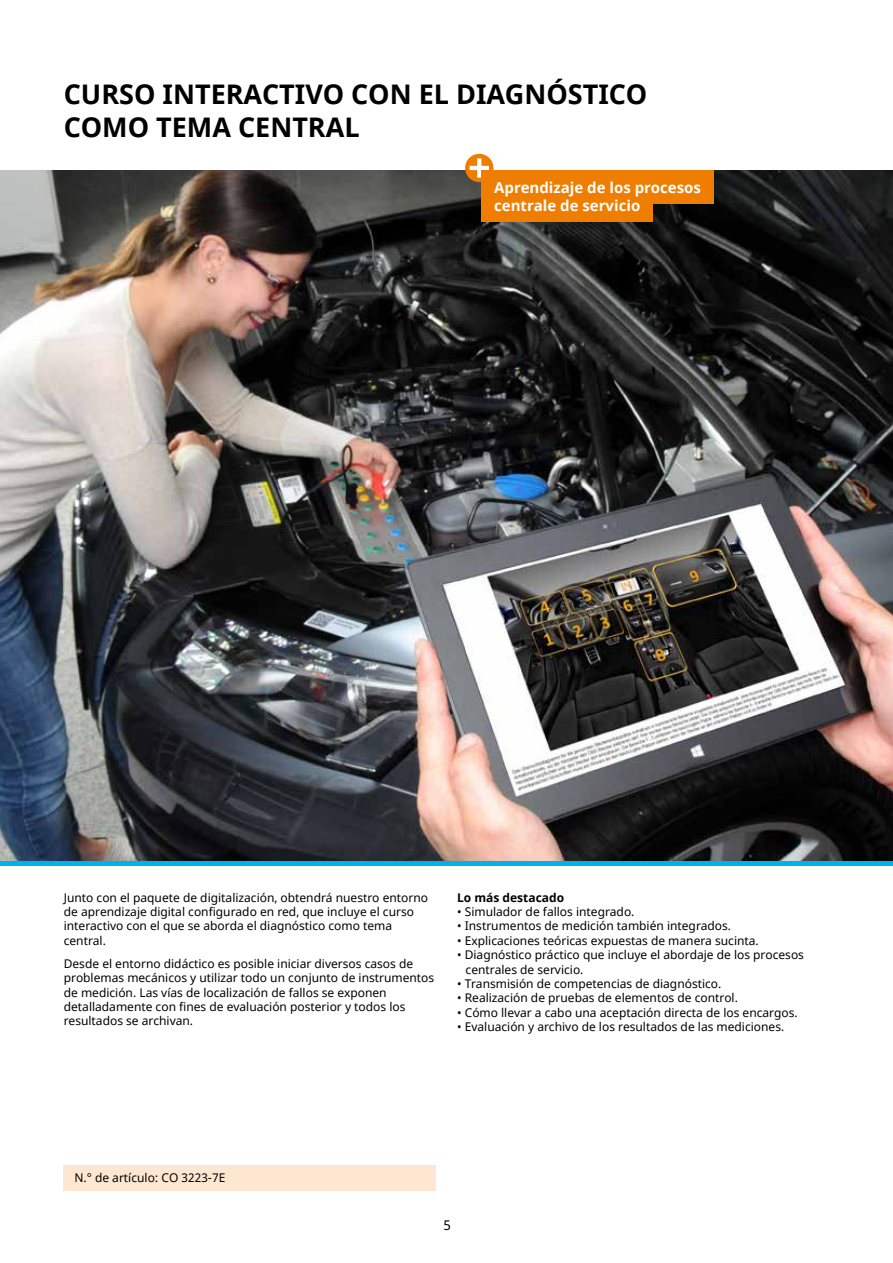
<style>
.page{position:relative;width:893px;height:1263px;background:#fff}
.page>*{position:absolute;margin:0;border:0;box-sizing:border-box;transform-origin:0 0}
.t1{font:700 27px/32.4px "Noto Sans";color:#000}
.t2{font:700 15px/18px "Noto Sans";color:#fff}
.t3{font:13.5px "Noto Sans";color:#000}
.t4{font:12px/14.4px "Noto Sans";color:#000}
.t5{font:700 12px "Noto Sans";color:#000}
</style>
<div class="page">
<img style="left:0;top:170px;width:893px;height:691px">
<hr style="left:0;top:861px;width:893px;height:4px;background:#00b1eb">
<div style="left:465px;top:154px;width:28px;height:28px;background:#ef7d00;border-radius:50%"></div>
<svg style="left:470px;top:158px;width:19px;height:20px"></svg>
<div style="left:481px;top:170px;width:233px;height:33px;background:#ef7d00"></div>
<div style="left:481px;top:188px;width:172px;height:33px;background:#ef7d00"></div>
<div style="left:64px;top:1165px;width:372px;height:26px;background:#fee7d1"></div>
<h1 class="t1" style="left:64px;top:79px;width:585px">CURSO INTERACTIVO CON EL DIAGNÓSTICO<br>COMO TEMA CENTRAL</h1>
<p class="t2" style="left:494px;top:178px;width:208px">Aprendizaje de los procesos centrale de servicio</p>
<p class="t4" style="left:64px;top:890px;width:366px">Junto con el paquete de digitalización, obtendrá nuestro entorno de aprendizaje digital configurado en red, que incluye el curso interactivo con el que se aborda el diagnóstico como tema central.</p>
<p class="t4" style="left:64px;top:956px;width:372px">Desde el entorno didáctico es posible iniciar diversos casos de problemas mecánicos y utilizar todo un conjunto de instrumentos de medición. Las vías de localización de fallos se exponen detalladamente con fines de evaluación posterior y todos los resultados se archivan.</p>
<p class="t5" style="left:457px;top:889px;width:108px">Lo más destacado</p>
<p class="t4" style="left:457px;top:905px;width:179px">• Simulador de fallos integrado.</p>
<p class="t4" style="left:457px;top:919px;width:276px">• Instrumentos de medición también integrados.</p>
<p class="t4" style="left:457px;top:934px;width:303px">• Explicaciones teóricas expuestas de manera sucinta.</p>
<p class="t4" style="left:466px;top:948px;width:340px;text-indent:-9px">• Diagnóstico práctico que incluye el abordaje de los procesos centrales de servicio.</p>
<p class="t4" style="left:457px;top:977px;width:266px">• Transmisión de competencias de diagnóstico.</p>
<p class="t4" style="left:457px;top:991px;width:282px">• Realización de pruebas de elementos de control.</p>
<p class="t4" style="left:457px;top:1006px;width:342px">• Cómo llevar a cabo una aceptación directa de los encargos.</p>
<p class="t4" style="left:457px;top:1020px;width:329px">• Evaluación y archivo de los resultados de las mediciones.</p>
<p class="t4" style="left:74px;top:1171px;width:152px">N.° de artículo: CO 3223-7E</p>
<p class="t3" style="left:443px;top:1216px;width:9px">5</p>
</div>
